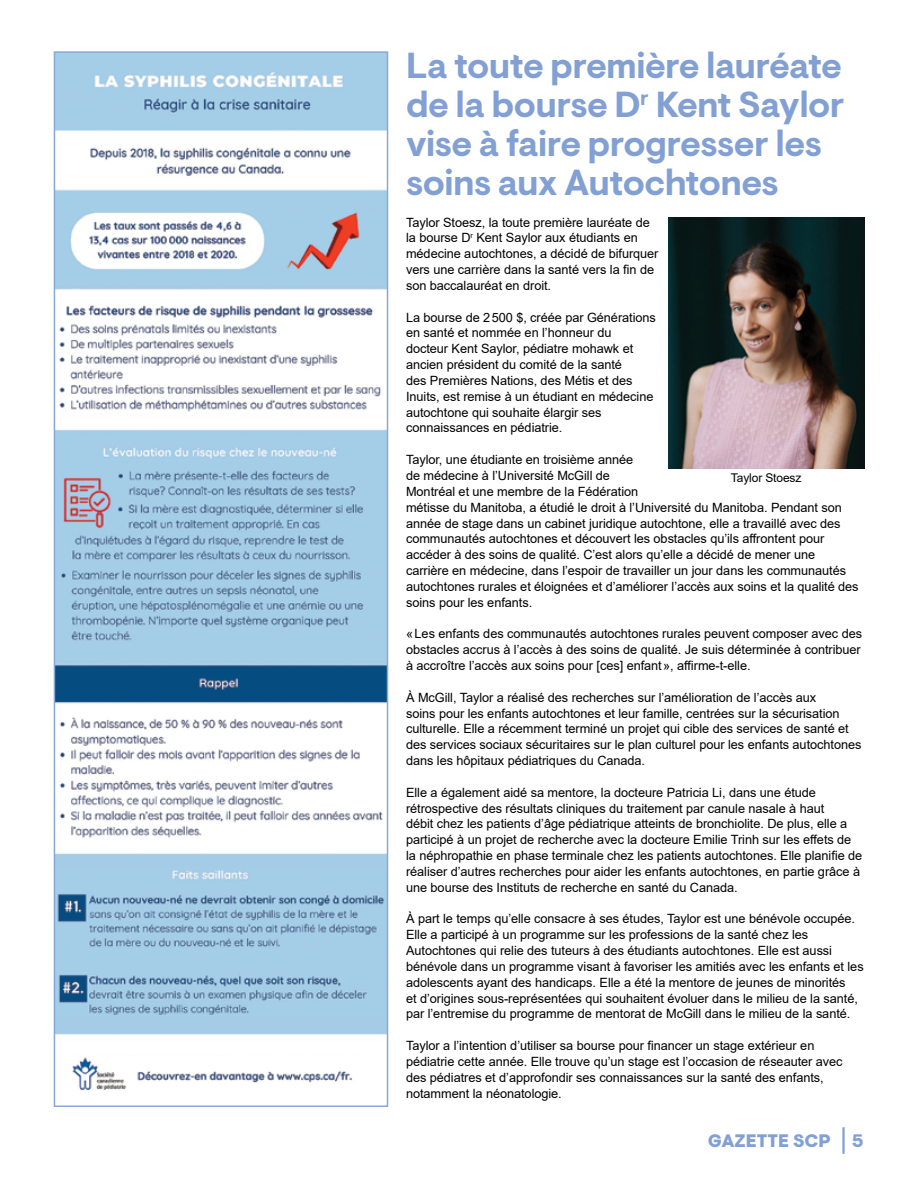
<style>
.page{position:relative;width:918px;height:1188px;background:#fff}
.page>*{position:absolute;margin:0;border:0;box-sizing:border-box;transform-origin:0 0}
.t1{font:700 36px/39px "Visuelt Pro";letter-spacing:-.015em;color:#82a0d3}
.t2{font:900 18px "Visuelt Pro";color:#82a0d3}
.t3{font:12.75px/15.9px "Arial";letter-spacing:-.005em;color:#000}
.t4{font:12px "Arial";letter-spacing:-.01em;color:#000}
</style>
<div class="page">
<hr style="left:842px;top:1127px;width:3px;height:27px;background:#82a0d3">
<img style="left:57px;top:54px;width:328px;height:1037px">
<div style="left:54px;top:51px;width:334px;height:1056px;border:2px solid #88a8d8"></div>
<img style="left:669px;top:217px;width:195px;height:252px">
<h1 class="t1" style="left:406px;top:48px;width:440px">La toute première lauréate de la bourse D<sup>r</sup> Kent Saylor vise à faire progresser les soins aux Autochtones</h1>
<p class="t3" style="left:406px;top:214px;width:254px">Taylor Stoesz, la toute première lauréate de la bourse D<sup>r</sup> Kent Saylor aux étudiants en médecine autochtones, a décidé de bifurquer vers une carrière dans la santé vers la fin de son baccalauréat en droit.</p>
<p class="t3" style="left:406px;top:309px;width:251px">La bourse de 2500 $, créée par Générations en santé et nommée en l’honneur du docteur Kent Saylor, pédiatre mohawk et ancien président du comité de la santé<br>des Premières Nations, des Métis et des Inuits, est remise à un étudiant en médecine autochtone qui souhaite élargir ses connaissances en pédiatrie.</p>
<p class="t3" style="left:406px;top:452px;width:454px">Taylor, une étudiante en troisième année<br>de médecine à l’Université McGill de<br>Montréal et une membre de la Fédération<br>métisse du Manitoba, a étudié le droit à l’Université du Manitoba. Pendant son année de stage dans un cabinet juridique autochtone, elle a travaillé avec des communautés autochtones et découvert les obstacles qu’ils affrontent pour accéder à des soins de qualité. C’est alors qu’elle a décidé de mener une carrière en médecine, dans l’espoir de travailler un jour dans les communautés autochtones rurales et éloignées et d’améliorer l’accès aux soins et la qualité des soins pour les enfants.</p>
<p class="t3" style="left:406px;top:626px;width:458px;text-align:justify">«Les enfants des communautés autochtones rurales peuvent composer avec des obstacles accrus à l’accès à des soins de qualité. Je suis déterminée à contribuer à accroître l’accès aux soins pour [ces] enfant», affirme-t-elle.</p>
<p class="t3" style="left:406px;top:689px;width:457px">À McGill, Taylor a réalisé des recherches sur l’amélioration de l’accès aux<br>soins pour les enfants autochtones et leur famille, centrées sur la sécurisation culturelle. Elle a récemment terminé un projet qui cible des services de santé et des services sociaux sécuritaires sur le plan culturel pour les enfants autochtones dans les hôpitaux pédiatriques du Canada.</p>
<p class="t3" style="left:406px;top:784px;width:458px">Elle a également aidé sa mentore, la docteure Patricia Li, dans une étude rétrospective des résultats cliniques du traitement par canule nasale à haut<br>débit chez les patients d’âge pédiatrique atteints de bronchiolite. De plus, elle a participé à un projet de recherche avec la docteure Emilie Trinh sur les effets de la néphropathie en phase terminale chez les patients autochtones. Elle planifie de réaliser d’autres recherches pour aider les enfants autochtones, en partie grâce à une bourse des Instituts de recherche en santé du Canada.</p>
<p class="t3" style="left:406px;top:911px;width:459px">À part le temps qu’elle consacre à ses études, Taylor est une bénévole occupée.<br>Elle a participé à un programme sur les professions de la santé chez les Autochtones qui relie des tuteurs à des étudiants autochtones. Elle est aussi bénévole dans un programme visant à favoriser les amitiés avec les enfants et les adolescents ayant des handicaps. Elle a été la mentore de jeunes de minorités<br>et d’origines sous-représentées qui souhaitent évoluer dans le milieu de la santé, par l’entremise du programme de mentorat de McGill dans le milieu de la santé.</p>
<p class="t3" style="left:406px;top:1038px;width:438px">Taylor a l’intention d’utiliser sa bourse pour financer un stage extérieur en pédiatrie cette année. Elle trouve qu’un stage est l’occasion de réseauter avec des pédiatres et d’approfondir ses connaissances sur la santé des enfants, notamment la néonatologie.</p>
<p class="t4" style="left:731px;top:470px;width:72px">Taylor Stoesz</p>
<h2 class="t2" style="left:708px;top:1130px;width:157px">GAZETTE SCP 5</h2>
</div>
